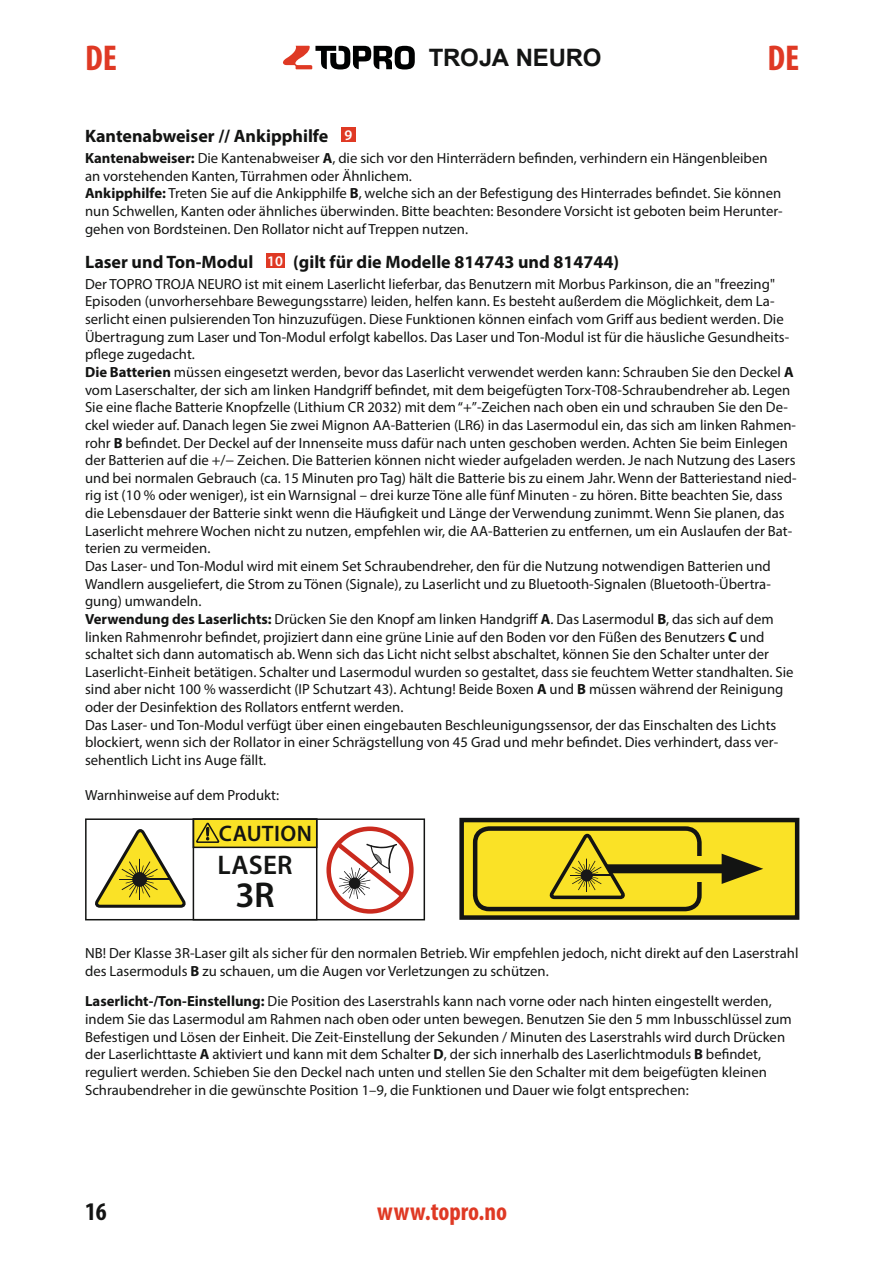
<style>
.page{position:relative;width:893px;height:1263px;background:#fff}
.page>*{position:absolute;margin:0;border:0;box-sizing:border-box;transform-origin:0 0}
.t1{font:700 condensed 36px "Myriad Pro";color:#df3924}
.t2{font:600 36px "Myriad Pro";color:#131413}
.t3{font:600 27px "Myriad Pro";letter-spacing:.01em;color:#131413}
.t4{font:700 condensed 25.5px "Myriad Pro";color:#df3924}
.t5{font:700 condensed 25.5px "Myriad Pro";color:#131413}
.t6{font:700 24px "Arial";letter-spacing:-.01em;color:#131413}
.t7{font:600 22.5px "Myriad Pro";letter-spacing:.015em;color:#131413}
.t8{font:700 18px "Myriad Pro";color:#131413}
.t9{font:14.7px/17.7px "Myriad Pro";color:#131413}
.s1{font-weight:600;font-size:14.7px;color:#fff}
.s2{font-weight:700}
</style>
<div class="page">
<svg style="left:283px;top:46px;width:132px;height:23px"></svg>
<div style="left:341px;top:128px;width:15px;height:14px;background:#df3924"></div>
<div style="left:266px;top:253px;width:18px;height:15px;background:#df3924"></div>
<div style="left:462px;top:820px;width:335px;height:97px;background:#fae226"></div>
<div style="left:459px;top:818px;width:340px;height:102px;border:4px solid #131413"></div>
<div style="left:473px;top:826px;width:229px;height:85px;border:4px solid #131413;border-radius:14px"></div>
<div style="left:668px;top:856px;width:50px;height:25px;background:#fae226"></div>
<div style="left:595px;top:864px;width:143px;height:9px;background:#131413"></div>
<svg style="left:722px;top:854px;width:41px;height:30px"></svg>
<svg style="left:549px;top:833px;width:77px;height:67px"></svg>
<div style="left:85px;top:818px;width:340px;height:102px;border:2px solid #131413"></div>
<div style="left:193px;top:819px;width:124px;height:28px;background:#fae226"></div>
<div style="left:193px;top:818px;width:124px;height:30px;border:2px solid #131413"></div>
<svg style="left:196px;top:822px;width:24px;height:21px"></svg>
<div style="left:326px;top:826px;width:88px;height:88px;border:4px solid #ca2a1e;border-radius:50%"></div>
<svg style="left:330px;top:837px;width:80px;height:66px"></svg>
<svg style="left:95px;top:829px;width:91px;height:79px"></svg>
<div style="left:193px;top:818px;width:124px;height:102px;border:2px solid #131413"></div>
<h1 class="t1" style="left:85px;top:44px;width:33px">DE</h1>
<h1 class="t1" style="left:768px;top:44px;width:33px">DE</h1>
<h3 class="t6" style="left:429px;top:44px;width:174px">TROJA NEURO</h3>
<p class="t8" style="left:85px;top:129px;width:269px">Kantenabweiser // Ankipphilfe <span class="s1">9</span></p>
<p class="t9" style="left:85px;top:150px;width:699px"><span class="s2">Kantenabweiser:</span> Die Kantenabweiser <span class="s2">A</span>, die sich vor den Hinterrädern befinden, verhindern ein Hängenbleiben an vorstehenden Kanten, Türrahmen oder Ähnlichem.<br><span class="s2">Ankipphilfe:</span> Treten Sie auf die Ankipphilfe <span class="s2">B</span>, welche sich an der Befestigung des Hinterrades befindet. Sie können nun Schwellen, Kanten oder ähnliches überwinden. Bitte beachten: Besondere Vorsicht ist geboten beim Her unter&shy;gehen von Bordsteinen. Den Rollator nicht auf Treppen nutzen.</p>
<p class="t8" style="left:85px;top:255px;width:535px">Laser und Ton-Modul <span class="s1">10</span> (gilt für die Modelle 814743 und 814744)</p>
<p class="t9" style="left:85px;top:275px;width:713px">Der TOPRO TROJA NEURO ist mit einem Laserlicht lieferbar, das Benutzern mit Morbus Parkinson, die an "freezing" Episoden (unvorhersehbare Bewegungsstarre) leiden, helfen kann. Es besteht außerdem die Möglichkeit, dem La&shy;serlicht einen pulsierenden Ton hinzuzufügen. Diese Funktionen können einfach vom Griff aus bedient werden. Die Übertragung zum Laser und Ton-Modul erfolgt kabellos. Das Laser und Ton-Modul ist für die häusliche Gesundheits&shy;pflege zugedacht.<br><span class="s2">Die Batterien</span> müssen eingesetzt werden, bevor das Laserlicht verwendet werden kann: Schrauben Sie den Deckel <span class="s2">A </span>vom Laserschalter, der sich am linken Handgriff befindet, mit dem beigefügten Torx-T08-Schraubendreher ab. Legen Sie eine flache Batterie Knopfzelle (Lithium CR 2032) mit dem “+”-Zeichen nach oben ein und schrauben Sie den De&shy;ckel wieder auf. Danach legen Sie zwei Mignon AA-Batterien (LR6) in das Lasermodul ein, das sich am linken Rahmen&shy;rohr <span class="s2">B</span> befindet. Der Deckel auf der Innenseite muss dafür nach unten geschoben werden. Achten Sie beim Einlegen der Batterien auf die +/− Zeichen. Die Batterien können nicht wieder aufgeladen werden. Je nach Nutzung des Lasers und bei normalen Gebrauch (ca. 15 Minuten pro Tag) hält die Batterie bis zu einem Jahr. Wenn der Batteriestand nied&shy;rig ist (10 % oder weniger), ist ein Warnsignal – drei kurze Töne alle fünf Minuten - zu hören. Bitte beachten Sie, dass die Lebensdauer der Batterie sinkt wenn die Häufigkeit und Länge der Verwendung zunimmt. Wenn Sie planen, das Laserlicht mehrere Wochen nicht zu nutzen, empfehlen wir, die AA-Batterien zu entfernen, um ein Auslaufen der Bat&shy;terien zu vermeiden.<br>Das Laser- und Ton-Modul wird mit einem Set Schraubendreher, den für die Nutzung notwendigen Batterien und Wandlern ausgeliefert, die Strom zu Tönen (Signale), zu Laserlicht und zu Bluetooth-Signalen (Bluetooth-Übertra&shy;gung) umwandeln.<br><span class="s2">Verwendung des Laserlichts:</span> Drücken Sie den Knopf am linken Handgriff <span class="s2">A</span>. Das Lasermodul <span class="s2">B</span>, das sich auf dem linken Rahmenrohr befindet, projiziert dann eine grüne Linie auf den Boden vor den Füßen des Benutzers <span class="s2">C</span> und schaltet sich dann automatisch ab. Wenn sich das Licht nicht selbst abschaltet, können Sie den Schalter unter der Laserlicht-Einheit betätigen. Schalter und Lasermodul wurden so gestaltet, dass sie feuchtem Wetter standhalten. Sie sind aber nicht 100 % wasserdicht (IP Schutzart 43). Achtung! Beide Boxen <span class="s2">A</span> und <span class="s2">B</span> müssen während der Reinigung oder der Desinfektion des Rollators entfernt werden.<br>Das Laser- und Ton-Modul verfügt über einen eingebauten Beschleunigungssensor, der das Einschalten des Lichts blockiert, wenn sich der Rollator in einer Schrägstellung von 45 Grad und mehr befindet. Dies verhindert, dass ver&shy;sehentlich Licht ins Auge fällt.</p>
<p class="t9" style="left:85px;top:786px;width:196px">Warnhinweise auf dem Produkt:</p>
<h3 class="t7" style="left:219px;top:825px;width:94px">CAUTION</h3>
<h2 class="t3" style="left:218px;top:855px;width:77px">LASER</h2>
<h1 class="t2" style="left:235px;top:882px;width:41px">3R</h1>
<p class="t9" style="left:85px;top:945px;width:715px">NB! Der Klasse 3R-Laser gilt als sicher für den normalen Betrieb. Wir empfehlen jedoch, nicht direkt auf den Laserstrahl des Lasermoduls <span class="s2">B</span> zu schauen, um die Augen vor Verletzungen zu schützen.</p>
<p class="t9" style="left:85px;top:993px;width:708px"><span class="s2">Laserlicht-/Ton-Einstellung:</span> Die Position des Laserstrahls kann nach vorne oder nach hinten eingestellt werden, indem Sie das Lasermodul am Rahmen nach oben oder unten bewegen. Benutzen Sie den 5 mm Inbusschlüssel zum Befestigen und Lösen der Einheit. Die Zeit-Einstellung der Sekunden / Minuten des Laserstrahls wird durch Drücken der Laserlichttaste <span class="s2">A</span> aktiviert und kann mit dem Schalter <span class="s2">D</span>, der sich innerhalb des Laserlichtmoduls <span class="s2">B</span> befindet, reguliert werden. Schieben Sie den Deckel nach unten und stellen Sie den Schalter mit dem beigefügten kleinen Schraubendreher in die gewünschte Position 1–9, die Funktionen und Dauer wie folgt entsprechen:</p>
<h3 class="t5" style="left:85px;top:1203px;width:23px">16</h3>
<h3 class="t4" style="left:377px;top:1203px;width:131px">www.topro.no</h3>
</div>
